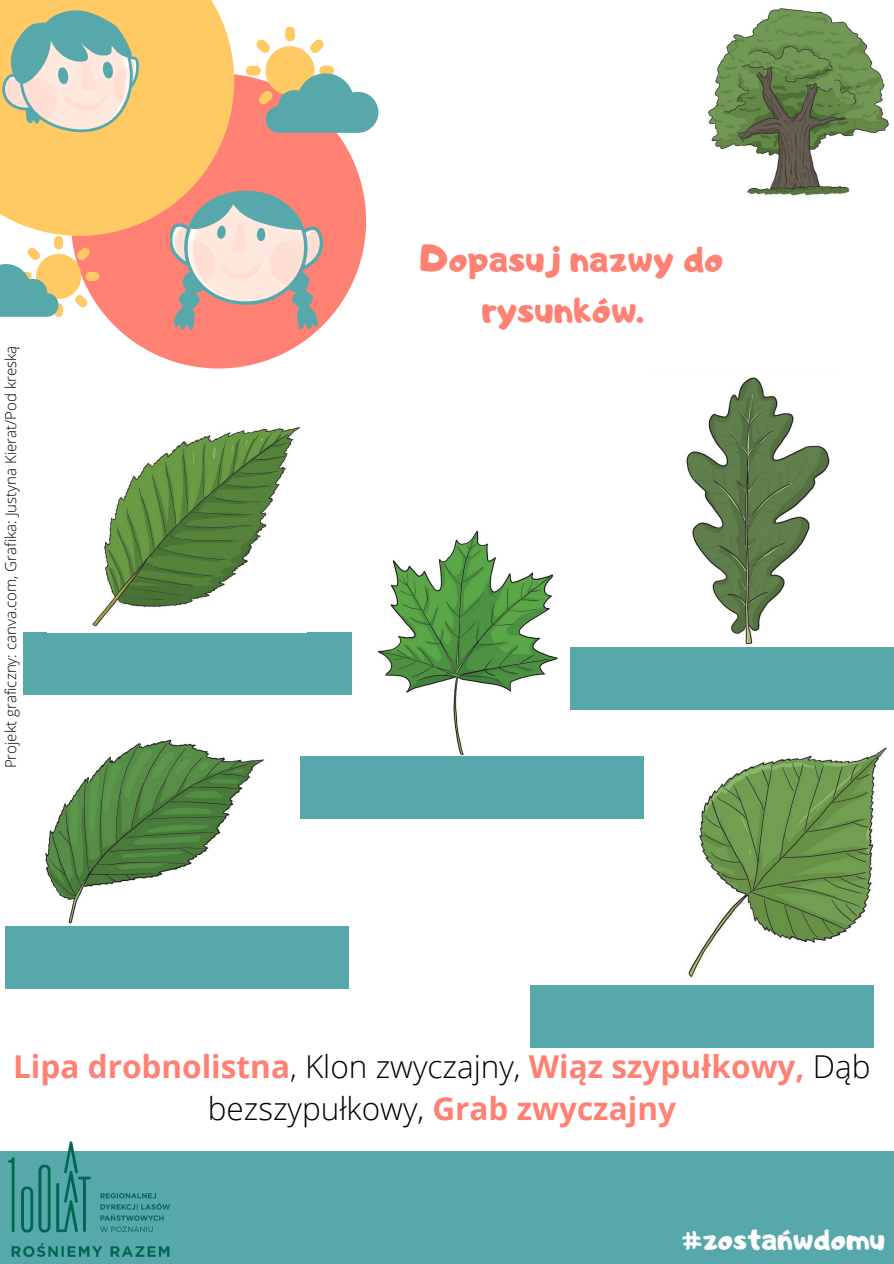
<style>
.page{position:relative;width:894px;height:1264px;background:#fff}
.page>*{position:absolute;margin:0;border:0;box-sizing:border-box;transform-origin:0 0}
.t1{font:37.2px/51.4px "Adigiana Toybox";color:#ff8174;text-align:center}
.t2{font:700 31.5px/42.6px "Open Sans";color:#ff8174}
.t3{font:30px "Adigiana Toybox";color:#fdfdfe}
.t4{font:300 15px "Open Sans";color:#000}
.s1{font-weight:300;color:#000}
</style>
<div class="page">
<svg style="left:99px;top:74px;width:267px;height:294px;fill:#ff8174"></svg>
<svg style="left:0;top:0;width:234px;height:236px;background:#ffc668"></svg>
<svg style="left:170px;top:191px;width:152px;height:143px;background:#d3b2aa"></svg>
<svg style="left:1px;top:8px;width:138px;height:125px;background:#c6c9a9"></svg>
<svg style="left:246px;top:27px;width:132px;height:106px"></svg>
<svg style="left:0;top:236px;width:99px;height:81px"></svg>
<div style="left:0;top:1151px;width:893px;height:112px;background:#57a8ab"></div>
<img style="left:300px;top:815px;width:344px;height:4px">
<img style="left:9px;top:1141px;width:161px;height:114px">
<div style="left:23px;top:632px;width:343px;height:63px;background:#57a8ab"></div>
<div style="left:300px;top:755px;width:343px;height:63px;background:#57a8ab"></div>
<div style="left:5px;top:925px;width:343px;height:63px;background:#57a8ab"></div>
<div style="left:530px;top:984px;width:343px;height:63px;background:#57a8ab"></div>
<div style="left:570px;top:647px;width:323px;height:63px;background:#57a8ab"></div>
<img style="left:708px;top:8px;width:181px;height:188px">
<img style="left:92px;top:427px;width:209px;height:200px">
<img style="left:352px;top:530px;width:206px;height:225px">
<img style="left:45px;top:739px;width:220px;height:185px">
<img style="left:688px;top:747px;width:199px;height:231px">
<img style="left:686px;top:377px;width:144px;height:268px">
<p class="t4" style="left:0;top:768px;width:424px;rotate:-90deg">Projekt graficzny: canva.com, Grafika: Justyna Kierat/Pod kreską</p>
<p class="t1" style="left:420px;top:232px;width:304px">Dopasuj nazwy do rysunków.</p>
<p class="t2" style="left:208px;top:1044px;width:686px;text-indent:-194px">Lipa drobnolistna<span class="s1">, Klon zw</span><sub>T</sub><span class="s1">y</span><sub>H</sub><span class="s1">cz</span><sub>E</sub><span class="s1">a</span><sub>W</sub><span class="s1">jny</span><sub>I</sub> <sub>N</sub><span class="s1">,</span> W<sub>S</sub> <sub>L</sub>ią<sub>O</sub>z<sub>U</sub>s<sub>G</sub>zy<sub>H</sub>p<sub>M</sub>uł<sub>E</sub>k<sub>D</sub>o<sub>I</sub>w<sub>C</sub>y<sub>A</sub>,<sub>L</sub><span class="s1">D</span><sub>C</sub><span class="s1">ąb</span><sub>E</sub> <sub>N </sub><span class="s1">bezszypułkowy,</span> Grab zwyczajny</p>
<p class="t3" style="left:682px;top:1219px;width:204px">#zostańwdomu</p>
</div>
